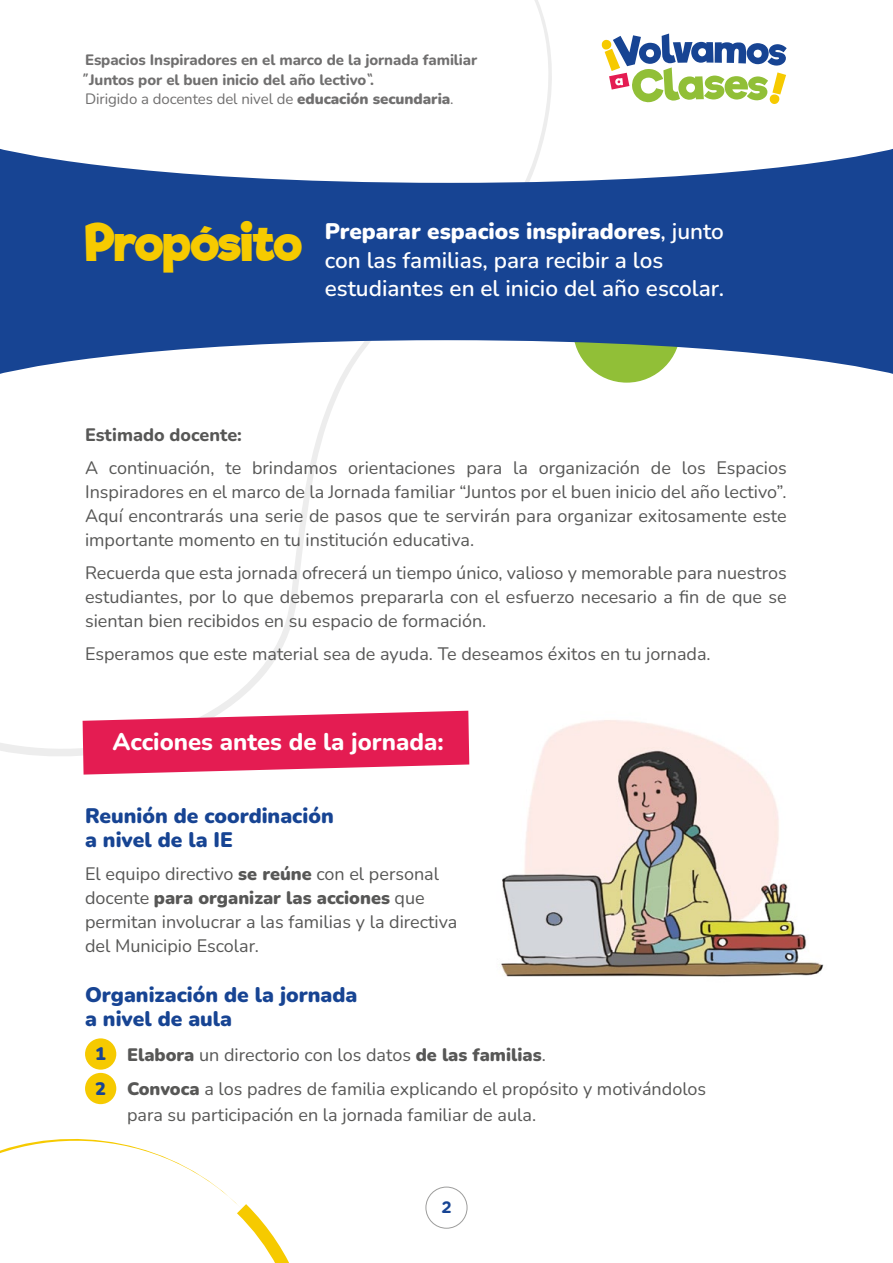
<style>
.page{position:relative;width:893px;height:1263px;background:#fff}
.page>*{position:absolute;margin:0;border:0;box-sizing:border-box;transform-origin:0 0}
.t1{font:700 49.35px "Riffic Free";letter-spacing:-.01em;color:#f6ca00}
.t2{font:800 24px "Nunito";color:#fff}
.t3{font:600 22.5px/28.5px "Nunito";color:#fff}
.t4{font:900 21px/24px "Nunito";color:#174493}
.t5{font:18px/24px "Nunito";color:#575756;text-align:justify}
.t6{font:800 18px "Nunito";color:#575756}
.t7{font:700 16.5px "Gotham Rounded";color:#174493}
.t8{font:800 15px/19.5px "Nunito";letter-spacing:-.005em;color:#706f6f}
.s1{font-weight:400}
.s2{font-weight:900}
.s3{font-weight:900;color:#174493}
</style>
<div class="page">
<div style="left:426px;top:1187px;width:41px;height:41px;border:1px solid #9d9d9c;border-radius:50%"></div>
<svg style="left:602px;top:34px;width:185px;height:70px"></svg>
<svg style="left:0;top:0;width:552px;height:765px"></svg>
<svg style="left:0;top:1139px;width:289px;height:124px"></svg>
<div style="left:573px;top:275px;width:107px;height:108px;background:#91bf37;border-radius:50%"></div>
<svg style="left:0;top:149px;width:893px;height:225px;fill:#174493"></svg>
<div style="left:85px;top:1038px;width:31px;height:32px;background:#f6ca00;border-radius:50%"></div>
<div style="left:85px;top:1073px;width:31px;height:31px;background:#f6ca00;border-radius:50%"></div>
<svg style="left:83px;top:711px;width:386px;height:63px;background:#e73d6b"></svg>
<img style="left:485px;top:711px;width:339px;height:266px">
<p class="t8" style="left:85px;top:50px;width:394px">Espacios Inspiradores en el marco de la jornada familiar ̋Juntos por el buen inicio del año lectivo ̏.<br><span class="s1">Dirigido a docentes del nivel de</span> <span class="s2">educación secundaria</span><span class="s1">.</span></p>
<h1 class="t1" style="left:85px;top:213px;width:219px">Propósito</h1>
<p class="t3" style="left:325px;top:216px;width:401px"><span class="s2">Preparar espacios inspiradores</span>, junto con las familias, para recibir a los estudiantes en el inicio del año escolar.</p>
<p class="t6" style="left:85px;top:423px;width:158px">Estimado docente:</p>
<p class="t5" style="left:85px;top:455px;width:703px">A continuación, te brindamos orientaciones para la organización de los Espacios Inspiradores en el marco de la Jornada familiar “Juntos por el buen inicio del año lectivo”.<br>Aquí encontrarás una serie de pasos que te servirán para organizar exitosamente este importante momento en tu institución educativa.</p>
<p class="t5" style="left:85px;top:560px;width:703px">Recuerda que esta jornada ofrecerá un tiempo único, valioso y memorable para nuestros estudiantes, por lo que debemos prepararla con el esfuerzo necesario a fin de que se sientan bien recibidos en su espacio de formación.</p>
<p class="t5" style="left:85px;top:641px;width:627px">Esperamos que este material sea de ayuda. Te deseamos éxitos en tu jornada.</p>
<h2 class="t2" style="left:113px;top:725px;width:333px">Acciones antes de la jornada:</h2>
<p class="t4" style="left:85px;top:803px;width:250px">Reunión de coordinación a nivel de la IE</p>
<p class="t5" style="left:85px;top:861px;width:374px;text-align:left">El equipo directivo <span class="s2">se reúne</span> con el personal docente <span class="s2">para organizar las acciones</span> que permitan involucrar a las familias y la directiva del Municipio Escolar.</p>
<p class="t4" style="left:85px;top:982px;width:274px">Organización de la jornada a nivel de aula</p>
<p class="t5" style="left:95px;top:1036px;width:612px;line-height:34.5px"><span class="s3">1</span> <span class="s2">Elabora</span> un directorio con los datos <span class="s2">de las familias</span>.<br><span class="s3">2</span> <span class="s2">Convoca</span> a los padres de familia explicando el propósito y motivándolos</p>
<p class="t5" style="left:127px;top:1102px;width:411px">para su participación en la jornada familiar de aula.</p>
<p class="t7" style="left:441px;top:1195px;width:12px">2</p>
</div>
